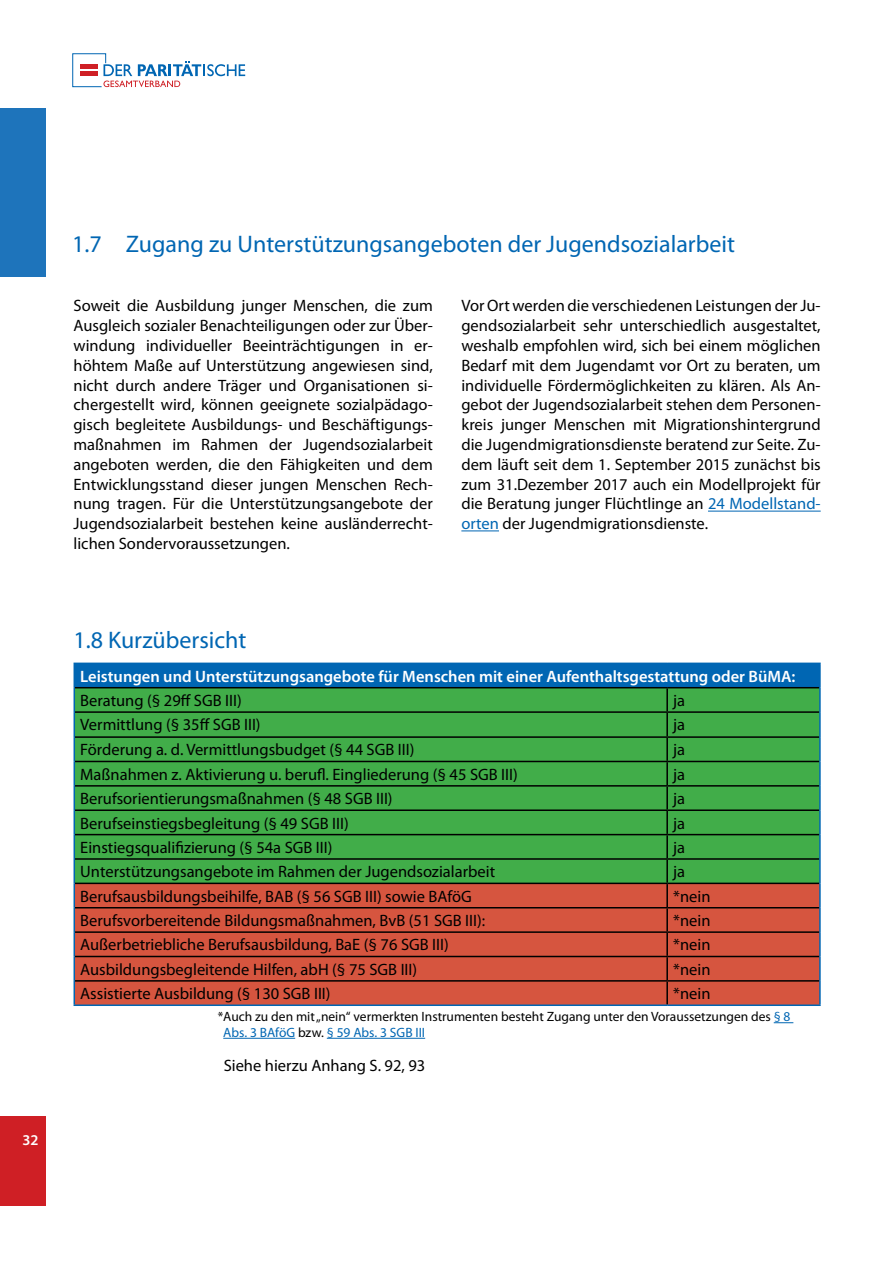
<style>
.page{position:relative;width:893px;height:1263px;background:#fff}
.page>*{position:absolute;margin:0;border:0;box-sizing:border-box;transform-origin:0 0}
.t1{font:24px "Myriad Pro";color:#0066b3}
.t2{font:16.5px/19.8px "Myriad Pro";color:#000;text-align:justify}
.t3{font:600 16.5px "Myriad Pro";color:#fff}
.t4{font:600 15px "Myriad Pro";color:#fff}
.t5{font:13.5px/15.6px "Myriad Pro";color:#000}
.s1{color:#0066b3}
</style>
<div class="page">
<svg style="left:72px;top:53px;width:173px;height:34px"></svg>
<div style="left:0;top:1116px;width:45px;height:89px;background:#cf1f25"></div>
<div style="left:0;top:108px;width:45px;height:168px;background:#1e74bb"></div>
<hr style="left:708px;top:511px;width:113px;height:1px;background:#0066b3">
<hr style="left:461px;top:530px;width:38px;height:1px;background:#0066b3">
<div style="left:74px;top:663px;width:746px;height:25px;background:#0066b3"></div>
<div style="left:75px;top:688px;width:744px;height:195px;background:#41ad49"></div>
<div style="left:75px;top:884px;width:744px;height:120px;background:#d6553f"></div>
<hr style="left:75px;top:687px;width:592px;height:1px;background:#000">
<hr style="left:667px;top:687px;width:152px;height:1px;background:#000">
<hr style="left:666px;top:688px;width:2px;height:23px;background:#000">
<hr style="left:75px;top:711px;width:592px;height:2px;background:#000">
<hr style="left:667px;top:711px;width:152px;height:2px;background:#000">
<hr style="left:666px;top:713px;width:2px;height:23px;background:#000">
<hr style="left:75px;top:736px;width:592px;height:2px;background:#000">
<hr style="left:667px;top:736px;width:152px;height:2px;background:#000">
<hr style="left:666px;top:738px;width:2px;height:23px;background:#000">
<hr style="left:75px;top:761px;width:592px;height:1px;background:#000">
<hr style="left:667px;top:761px;width:152px;height:1px;background:#000">
<hr style="left:666px;top:762px;width:2px;height:23px;background:#000">
<hr style="left:75px;top:785px;width:592px;height:2px;background:#000">
<hr style="left:667px;top:785px;width:152px;height:2px;background:#000">
<hr style="left:666px;top:787px;width:2px;height:22px;background:#000">
<hr style="left:75px;top:809px;width:592px;height:2px;background:#000">
<hr style="left:667px;top:809px;width:152px;height:2px;background:#000">
<hr style="left:666px;top:811px;width:2px;height:23px;background:#000">
<hr style="left:75px;top:834px;width:592px;height:1px;background:#000">
<hr style="left:667px;top:834px;width:152px;height:1px;background:#000">
<hr style="left:666px;top:835px;width:2px;height:23px;background:#000">
<hr style="left:75px;top:858px;width:592px;height:2px;background:#000">
<hr style="left:667px;top:858px;width:152px;height:2px;background:#000">
<hr style="left:666px;top:860px;width:2px;height:23px;background:#000">
<hr style="left:75px;top:883px;width:592px;height:1px;background:#000">
<hr style="left:667px;top:883px;width:152px;height:1px;background:#000">
<hr style="left:666px;top:884px;width:2px;height:23px;background:#000">
<hr style="left:75px;top:907px;width:592px;height:1px;background:#000">
<hr style="left:667px;top:907px;width:152px;height:1px;background:#000">
<hr style="left:666px;top:908px;width:2px;height:23px;background:#000">
<hr style="left:75px;top:931px;width:592px;height:2px;background:#000">
<hr style="left:667px;top:931px;width:152px;height:2px;background:#000">
<hr style="left:666px;top:933px;width:2px;height:23px;background:#000">
<hr style="left:75px;top:956px;width:592px;height:1px;background:#000">
<hr style="left:667px;top:956px;width:152px;height:1px;background:#000">
<hr style="left:666px;top:957px;width:2px;height:23px;background:#000">
<hr style="left:75px;top:980px;width:592px;height:2px;background:#000">
<hr style="left:667px;top:980px;width:152px;height:2px;background:#000">
<hr style="left:666px;top:982px;width:2px;height:22px;background:#000">
<hr style="left:667px;top:663px;width:154px;height:1px;background:#0066b3">
<hr style="left:819px;top:664px;width:2px;height:24px;background:#0066b3">
<hr style="left:819px;top:688px;width:2px;height:24px;background:#0066b3">
<hr style="left:819px;top:712px;width:2px;height:25px;background:#0066b3">
<hr style="left:819px;top:737px;width:2px;height:24px;background:#0066b3">
<hr style="left:819px;top:761px;width:2px;height:25px;background:#0066b3">
<hr style="left:819px;top:786px;width:2px;height:24px;background:#0066b3">
<hr style="left:819px;top:810px;width:2px;height:25px;background:#0066b3">
<hr style="left:819px;top:835px;width:2px;height:24px;background:#0066b3">
<hr style="left:819px;top:859px;width:2px;height:24px;background:#0066b3">
<hr style="left:819px;top:883px;width:2px;height:25px;background:#0066b3">
<hr style="left:819px;top:908px;width:2px;height:24px;background:#0066b3">
<hr style="left:819px;top:932px;width:2px;height:24px;background:#0066b3">
<hr style="left:819px;top:956px;width:2px;height:25px;background:#0066b3">
<svg style="left:74px;top:688px;width:1px;height:316px"></svg>
<hr style="left:819px;top:981px;width:2px;height:23px;background:#0066b3">
<hr style="left:74px;top:1004px;width:593px;height:2px;background:#0066b3">
<hr style="left:667px;top:1004px;width:154px;height:2px;background:#0066b3">
<svg style="left:774px;top:1022px;width:19px;height:1px"></svg>
<hr style="left:223px;top:1038px;width:72px;height:1px;background:#0066b3">
<hr style="left:327px;top:1038px;width:98px;height:1px;background:#0066b3">
<p class="t4" style="left:23px;top:1131px;width:18px">32</p>
<h1 class="t1" style="left:72px;top:229px;width:664px">1.7 Zugang zu Unterstützungsangeboten der Jugendsozialarbeit</h1>
<p class="t2" style="left:74px;top:296px;width:361px">Soweit die Ausbildung junger Menschen, die zum Ausgleich sozialer Benachteiligungen oder zur Über&shy;windung individueller Beeinträchtigungen in er&shy;höhtem Maße auf Unterstützung angewiesen sind, nicht durch andere Träger und Organisationen si&shy;chergestellt wird, können geeignete sozialpädago&shy;gisch begleitete Ausbildungs- und Beschäftigungs&shy;maßnahmen im Rahmen der Jugendsozialarbeit angeboten werden, die den Fähigkeiten und dem Entwicklungsstand dieser jungen Menschen Rech&shy;nung tragen. Für die Unterstützungsangebote der Jugendsozialarbeit bestehen keine ausländerrecht&shy;lichen Sondervoraussetzungen.</p>
<p class="t2" style="left:461px;top:296px;width:361px">Vor Ort werden die verschiedenen Leistungen der Ju&shy;gendsozialarbeit sehr unterschiedlich ausgestaltet, weshalb empfohlen wird, sich bei einem möglichen Bedarf mit dem Jugendamt vor Ort zu beraten, um individuelle Fördermöglichkeiten zu klären. Als An&shy;gebot der Jugendsozialarbeit stehen dem Personen&shy;kreis junger Menschen mit Migrationshintergrund die Jugendmigrationsdienste beratend zur Seite. Zu&shy;dem läuft seit dem 1. September 2015 zunächst bis zum 31.Dezember 2017 auch ein Modellprojekt für die Beratung junger Flüchtlinge an <span class="s1">24 Modellstand&shy;orten</span> der Jugendmigrationsdienste.</p>
<h1 class="t1" style="left:74px;top:625px;width:174px">1.8 Kurzübersicht</h1>
<p class="t3" style="left:80px;top:666px;width:717px">Leistungen und Unterstützungsangebote für Menschen mit einer Aufenthaltsgestattung oder BüMA:</p>
<p class="t2" style="left:80px;top:690px;width:163px">Beratung (§ 29ff SGB III)</p>
<p class="t2" style="left:673px;top:690px;width:13px">ja</p>
<p class="t2" style="left:80px;top:715px;width:182px">Vermittlung (§ 35ff SGB III)</p>
<p class="t2" style="left:673px;top:715px;width:13px">ja</p>
<p class="t2" style="left:80px;top:740px;width:336px">Förderung a. d. Vermittlungsbudget (§ 44 SGB III)</p>
<p class="t2" style="left:673px;top:740px;width:13px">ja</p>
<p class="t2" style="left:80px;top:764px;width:439px">Maßnahmen z. Aktivierung u. berufl. Eingliederung (§ 45 SGB III)</p>
<p class="t2" style="left:673px;top:764px;width:13px">ja</p>
<p class="t2" style="left:80px;top:788px;width:314px">Berufsorientierungsmaßnahmen (§ 48 SGB III)</p>
<p class="t2" style="left:673px;top:788px;width:13px">ja</p>
<p class="t2" style="left:80px;top:813px;width:270px">Berufseinstiegsbegleitung (§ 49 SGB III)</p>
<p class="t2" style="left:673px;top:813px;width:13px">ja</p>
<p class="t2" style="left:80px;top:837px;width:254px">Einstiegsqualifizierung (§ 54a SGB III)</p>
<p class="t2" style="left:673px;top:837px;width:13px">ja</p>
<p class="t2" style="left:80px;top:862px;width:416px">Unterstützungsangebote im Rahmen der Jugendsozialarbeit</p>
<p class="t2" style="left:673px;top:862px;width:13px">ja</p>
<p class="t2" style="left:80px;top:886px;width:393px">Berufsausbildungsbeihilfe, BAB (§ 56 SGB III) sowie BAföG</p>
<p class="t2" style="left:673px;top:886px;width:39px">*nein</p>
<p class="t2" style="left:80px;top:910px;width:406px">Berufsvorbereitende Bildungsmaßnahmen, BvB (51 SGB III):</p>
<p class="t2" style="left:673px;top:910px;width:39px">*nein</p>
<p class="t2" style="left:80px;top:935px;width:370px">Außerbetriebliche Berufsausbildung, BaE (§ 76 SGB III)</p>
<p class="t2" style="left:673px;top:935px;width:39px">*nein</p>
<p class="t2" style="left:80px;top:959px;width:338px">Ausbildungsbegleitende Hilfen, abH (§ 75 SGB III)</p>
<p class="t2" style="left:673px;top:959px;width:39px">*nein</p>
<p class="t2" style="left:80px;top:983px;width:252px">Assistierte Ausbildung (§ 130 SGB III)</p>
<p class="t2" style="left:673px;top:983px;width:39px">*nein</p>
<p class="t5" style="left:223px;top:1009px;width:569px;text-indent:-6px">*Auch zu den mit „nein“ vermerkten Instrumenten besteht Zugang unter den Voraussetzungen des <span class="s1">§ 8<br>Abs. 3 BAföG</span> bzw. <span class="s1">§ 59 Abs. 3 SGB III</span></p>
<p class="t2" style="left:224px;top:1055px;width:203px">Siehe hierzu Anhang S. 92, 93</p>
</div>
